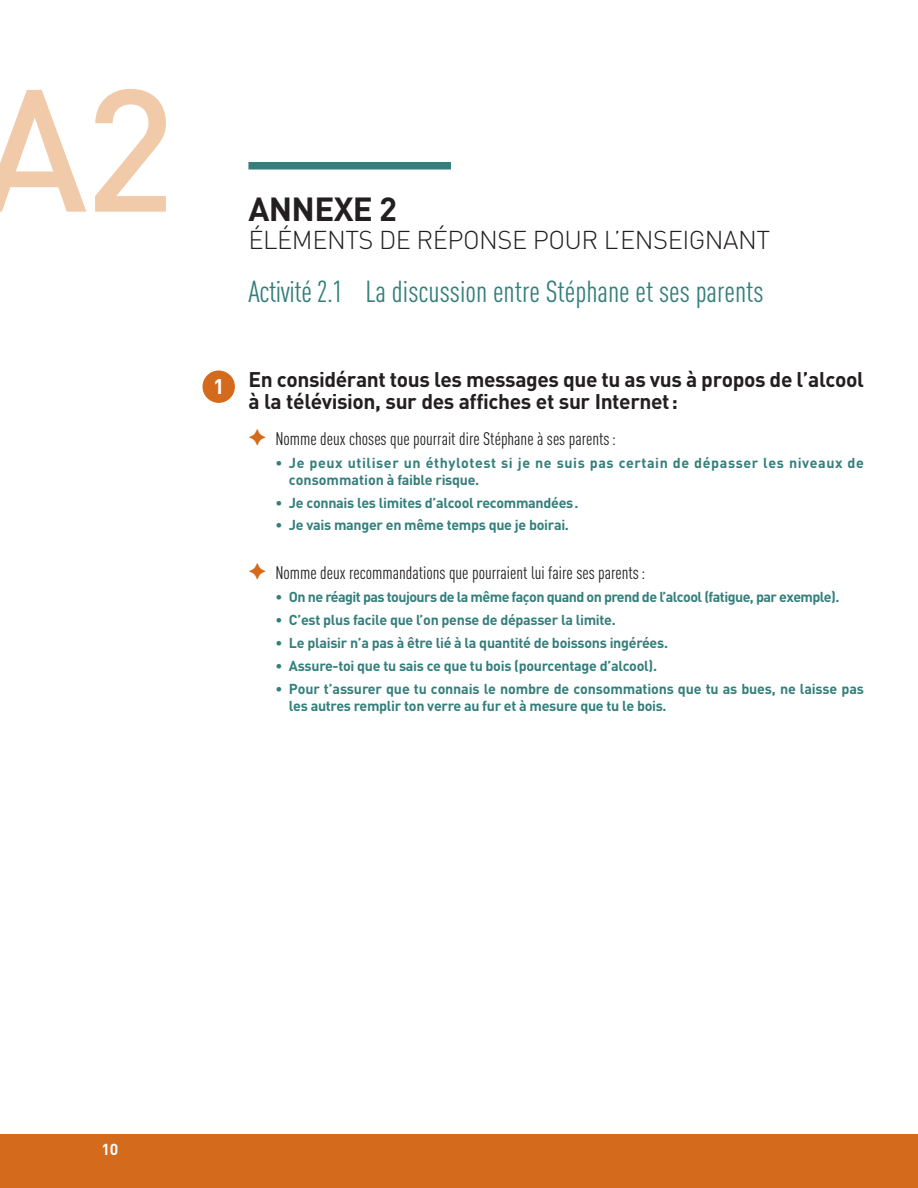
<style>
.page{position:relative;width:918px;height:1188px;background:#fff}
.page>*{position:absolute;margin:0;border:0;box-sizing:border-box;transform-origin:0 0}
.t1{font:500 171px "FFDIN Pro";color:#f1caaa}
.t2{font:700 33px "FFDIN Pro";letter-spacing:-.02em;color:#231f20}
.t3{font:30px "FFDIN Pro Cond";color:#347e7b}
.t4{font:300 25.5px "FFDIN Pro";letter-spacing:-.02em;color:#231f20}
.t5{font:700 21px/22.5px "FFDIN Pro";letter-spacing:-.02em;color:#231f20}
.t6{font:700 21px "FFDIN Pro";color:#fff}
.t7{font:18px "FFDIN Pro Cond";color:#231f20}
.t8{font:700 15.75px "FFDIN Pro";color:#fff}
.t9{font:700 14.25px/16.5px "FFDIN Pro";letter-spacing:-.02em;color:#347e7b}
.t10{font:700 14.25px/16.5px "FFDIN Pro";letter-spacing:.04em;color:#347e7b}
.t11{font:700 14.25px "FFDIN Pro";letter-spacing:-.04em;color:#347e7b}
</style>
<div class="page">
<div style="left:0;top:1134px;width:918px;height:54px;background:#d46a1b"></div>
<div style="left:248px;top:162px;width:203px;height:8px;background:#347e7b"></div>
<div style="left:203px;top:371px;width:32px;height:32px;background:#d46a1b;border-radius:50%"></div>
<h1 class="t1" style="left:-19px;top:11px;width:196px">A2</h1>
<h3 class="t6" style="left:213px;top:369px;width:13px">1</h3>
<h2 class="t2" style="left:248px;top:181px;width:150px">ANNEXE 2</h2>
<h3 class="t4" style="left:248px;top:220px;width:523px">ÉLÉMENTS DE RÉPONSE POUR L’ENSEIGNANT</h3>
<h3 class="t3" style="left:248px;top:270px;width:517px">Activité 2.1 La discussion entre Stéphane et ses parents</h3>
<h3 class="t5" style="left:248px;top:365px;width:617px">En considérant tous les messages que tu as vus à propos de l’alcool à la télévision, sur des affiches et sur Internet:</h3>
<p class="t7" style="left:275px;top:426px;width:342px">Nomme deux choses que pourrait dire Stéphane à ses parents:</p>
<p class="t10" style="left:289px;top:453px;width:577px;text-indent:-13px">• Je peux utiliser un éthylotest si je ne suis pas certain de dépasser les niveaux de consommation à faible risque.</p>
<p class="t9" style="left:275px;top:492px;width:305px">• Je connais les limites d’alcool recommandées.</p>
<p class="t9" style="left:275px;top:515px;width:295px">• Je vais manger en même temps que je boirai.</p>
<p class="t7" style="left:275px;top:560px;width:371px">Nomme deux recommandations que pourraient lui faire ses parents:</p>
<p class="t11" style="left:275px;top:585px;width:566px">• On ne réagit pas toujours de la même façon quand on prend de l’alcool (fatigue, par exemple).</p>
<p class="t9" style="left:275px;top:610px;width:342px">• C’est plus facile que l’on pense de dépasser la limite.</p>
<p class="t9" style="left:275px;top:633px;width:394px">• Le plaisir n’a pas à être lié à la quantité de boissons ingérées.</p>
<p class="t9" style="left:275px;top:656px;width:383px">• Assure-toi que tu sais ce que tu bois (pourcentage d’alcool).</p>
<p class="t9" style="left:289px;top:679px;width:577px;text-indent:-13px">• Pour t’assurer que tu connais le nombre de consommations que tu as bues, ne laisse pas les autres remplir ton verre au fur et à mesure que tu le bois.</p>
<p class="t8" style="left:101px;top:1136px;width:19px">10</p>
</div>
